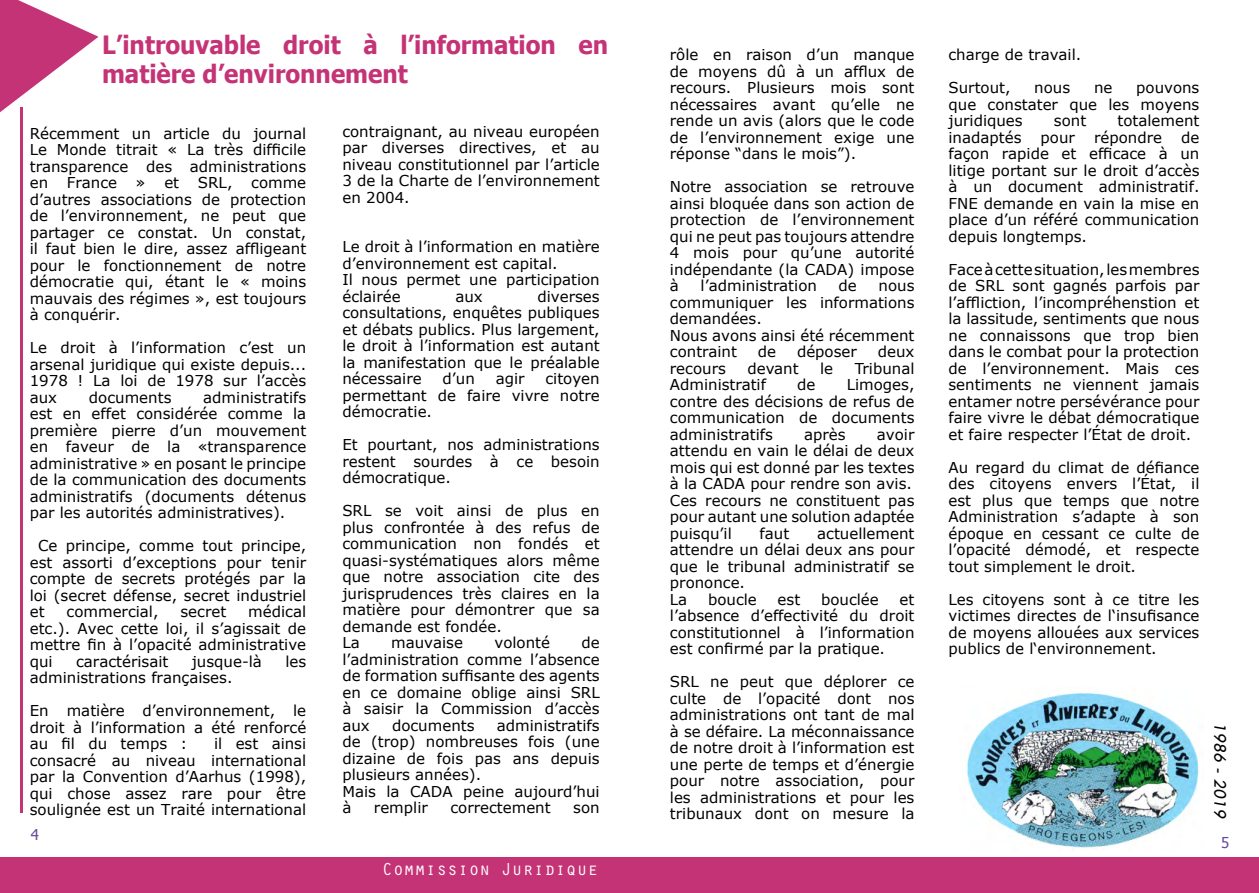
<style>
.page{position:relative;width:1259px;height:893px;background:#fff}
.page>*{position:absolute;margin:0;border:0;box-sizing:border-box;transform-origin:0 0}
.t1{font:700 25.2px/28.8px "Tahoma";color:#c53377;scale:.95 1}
.t2{font:18px "Orator Std";color:#fff}
.t3{font:italic 18px "Tw Cen";color:#000}
.t4{font:15px/16.5px "Verdana";color:#000;text-align:justify}
.t5{font:15px "Tahoma";color:#684a9e}
</style>
<div class="page">
<div style="left:0;top:858px;width:639px;height:35px;background:#c53377"></div>
<img style="left:965px;top:692px;width:234px;height:157px">
<div style="left:626px;top:858px;width:633px;height:35px;background:#c53377"></div>
<svg style="left:0;top:0;width:99px;height:112px"></svg>
<hr style="left:20px;top:107px;width:3px;height:705px;background:#c53377">
<h1 class="t1" style="left:102px;top:29px;width:534px">L’introuvable droit à l’information en matière d’environnement</h1>
<p class="t4" style="left:30px;top:125px;width:278px">Récemment un article du journal Le Monde titrait « La très difficile transparence des administrations en France » et SRL, comme d’autres associations de protection de l’environnement, ne peut que partager ce constat. Un constat, il faut bien le dire, assez affligeant pour le fonctionnement de notre démocratie qui, étant le « moins mauvais des régimes », est toujours à conquérir.</p>
<p class="t4" style="left:30px;top:339px;width:278px">Le droit à l’information c’est un arsenal juridique qui existe depuis...<br>1978 ! La loi de 1978 sur l’accès aux</p>
<p class="t4" style="left:30px;top:389px;width:278px;text-indent:173px">administratifs est en effet considérée comme la première pierre d’un mouvement en faveur de la «transparence administrative » en posant le principe de la communication des documents administratifs (documents détenus par les autorités administratives).</p>
<p class="t4" style="left:30px;top:537px;width:278px;text-indent:8px">Ce principe, comme tout principe, est assorti d’exceptions pour tenir compte de secrets protégés par la loi (secret défense, secret industriel et</p>
<p class="t4" style="left:89px;top:389px;width:84px">documents</p>
<p class="t4" style="left:30px;top:603px;width:278px;text-indent:218px">médical etc.). Avec cette loi, il s’agissait de mettre fin à l’opacité administrative qui</p>
<p class="t4" style="left:67px;top:603px;width:93px">commercial,</p>
<p class="t4" style="left:180px;top:603px;width:47px">secret</p>
<p class="t4" style="left:76px;top:653px;width:94px">caractérisait</p>
<p class="t4" style="left:192px;top:653px;width:72px">jusque-là</p>
<p class="t4" style="left:285px;top:653px;width:22px">les</p>
<p class="t4" style="left:30px;top:669px;width:204px">administrations françaises.</p>
<p class="t4" style="left:30px;top:702px;width:278px">En matière d’environnement, le droit à l’information a été renforcé au fil du temps :</p>
<p class="t4" style="left:30px;top:735px;width:278px;text-indent:184px">il est ainsi consacré au niveau international par la Convention d’Aarhus (1998), qui chose assez rare pour être soulignée est un Traité international</p>
<p class="t5" style="left:31px;top:824px;width:10px">4</p>
<p class="t4" style="left:342px;top:123px;width:259px">contraignant, au niveau européen par diverses directives, et au niveau constitutionnel par l’article 3 de la Charte de l’environnement en 2004.</p>
<p class="t4" style="left:342px;top:239px;width:259px;text-align:left">Le droit à l’information en matière d’environnement est capital.<br>Il nous permet une participation éclairée</p>
<p class="t4" style="left:342px;top:288px;width:259px;text-indent:195px">diverses consultations, enquêtes publiques et débats publics. Plus largement, le droit à l’information est autant la manifestation que le préalable nécessaire</p>
<p class="t4" style="left:455px;top:288px;width:29px">aux</p>
<p class="t4" style="left:442px;top:371px;width:34px">d’un</p>
<p class="t4" style="left:496px;top:371px;width:30px">agir</p>
<p class="t4" style="left:342px;top:371px;width:259px;text-indent:203px">citoyen permettant de faire vivre notre démocratie.</p>
<p class="t4" style="left:342px;top:437px;width:259px">Et pourtant, nos administrations restent sourdes à ce besoin démocratique.</p>
<p class="t4" style="left:342px;top:503px;width:259px;text-align:left">SRL se voit ainsi de plus en plus confrontée à des refus de communication non fondés et quasi-systématiques alors même que notre association cite des jurisprudences très claires en la matière pour démontrer que sa demande est fondée.<br>La</p>
<p class="t4" style="left:391px;top:635px;width:73px">mauvaise</p>
<p class="t4" style="left:494px;top:635px;width:57px">volonté</p>
<p class="t4" style="left:342px;top:635px;width:259px;text-indent:239px">de l’administration comme l’absence de formation suffisante des agents en ce domaine oblige ainsi SRL à saisir la Commission d’accès aux</p>
<p class="t4" style="left:342px;top:717px;width:259px;text-align:left;text-indent:154px">administratifs de (trop) nombreuses fois (une dizaine de fois pas ans depuis plusieurs années).<br>Mais la CADA peine aujourd’hui à</p>
<p class="t4" style="left:392px;top:717px;width:84px">documents</p>
<p class="t4" style="left:374px;top:800px;width:55px">remplir</p>
<p class="t4" style="left:450px;top:800px;width:102px">correctement</p>
<p class="t4" style="left:573px;top:800px;width:28px">son</p>
<p class="t2" style="left:382px;top:856px;width:218px">Commission Juridique</p>
<p class="t4" style="left:670px;top:47px;width:246px">rôle en raison d’un manque de moyens dû à un afflux de recours. Plusieurs mois sont nécessaires avant qu’elle ne rende un avis (alors que le code de l’environnement exige une réponse “dans le mois”).</p>
<p class="t4" style="left:670px;top:179px;width:246px">Notre association se retrouve ainsi bloquée dans son action de protection de l’environnement qui ne peut pas toujours attendre 4 mois pour qu’une autorité indépendante (la CADA) impose à</p>
<p class="t4" style="left:700px;top:278px;width:118px">l’administration</p>
<p class="t4" style="left:838px;top:278px;width:20px">de</p>
<p class="t4" style="left:670px;top:278px;width:246px;text-align:left;text-indent:209px">nous communiquer les informations demandées.<br>Nous avons ainsi été récemment contraint</p>
<p class="t4" style="left:758px;top:344px;width:20px">de</p>
<p class="t4" style="left:797px;top:344px;width:61px">déposer</p>
<p class="t4" style="left:878px;top:344px;width:38px">deux</p>
<p class="t4" style="left:670px;top:360px;width:57px">recours</p>
<p class="t4" style="left:747px;top:360px;width:53px">devant</p>
<p class="t4" style="left:820px;top:360px;width:15px">le</p>
<p class="t4" style="left:854px;top:360px;width:61px">Tribunal</p>
<p class="t4" style="left:670px;top:377px;width:98px">Administratif</p>
<p class="t4" style="left:797px;top:377px;width:20px">de</p>
<p class="t4" style="left:670px;top:377px;width:246px;text-indent:177px">Limoges, contre des décisions de refus de communication de documents administratifs</p>
<p class="t4" style="left:804px;top:426px;width:43px">après</p>
<p class="t4" style="left:670px;top:426px;width:246px;text-align:left;text-indent:207px">avoir attendu en vain le délai de deux mois qui est donné par les textes à la CADA pour rendre son avis.<br>Ces recours ne constituent pas pour autant une solution adaptée puisqu’il</p>
<p class="t4" style="left:759px;top:525px;width:31px">faut</p>
<p class="t4" style="left:670px;top:525px;width:246px;text-align:left;text-indent:147px">actuellement attendre un délai deux ans pour que le tribunal administratif se prononce.<br>La</p>
<p class="t4" style="left:708px;top:591px;width:50px">boucle</p>
<p class="t4" style="left:777px;top:591px;width:24px">est</p>
<p class="t4" style="left:821px;top:591px;width:59px">bouclée</p>
<p class="t4" style="left:670px;top:591px;width:246px;text-indent:230px">et l’absence d’effectivité du droit constitutionnel à l’information est confirmé par la pratique.</p>
<p class="t4" style="left:670px;top:674px;width:246px">SRL ne peut que déplorer ce culte de l’opacité dont nos administrations ont tant de mal à se défaire. La méconnaissance de notre droit à l’information est une perte de temps et d’énergie pour notre association, pour les administrations et pour les tribunaux dont on mesure la</p>
<p class="t4" style="left:948px;top:47px;width:134px">charge de travail.</p>
<p class="t4" style="left:948px;top:80px;width:64px">Surtout,</p>
<p class="t4" style="left:1034px;top:80px;width:37px">nous</p>
<p class="t4" style="left:1094px;top:80px;width:20px">ne</p>
<p class="t4" style="left:948px;top:80px;width:252px;text-indent:188px">pouvons que constater que les moyens juridiques</p>
<p class="t4" style="left:1054px;top:113px;width:34px">sont</p>
<p class="t4" style="left:1117px;top:113px;width:83px">totalement</p>
<p class="t4" style="left:948px;top:129px;width:74px">inadaptés</p>
<p class="t4" style="left:1040px;top:129px;width:36px">pour</p>
<p class="t4" style="left:1094px;top:129px;width:69px">répondre</p>
<p class="t4" style="left:948px;top:129px;width:252px;text-indent:233px">de façon rapide et efficace à un litige portant sur le droit d’accès à un document administratif.<br>FNE demande en vain la mise en place d’un référé communication depuis longtemps.</p>
<p class="t4" style="left:948px;top:261px;width:252px">Face à cette situation, les membres de SRL sont gagnés parfois par l’affliction, l’incompréhenstion et la lassitude, sentiments que nous ne connaissons que trop bien dans le combat pour la protection de l’environnement. Mais ces sentiments ne viennent jamais entamer notre persévérance pour faire vivre le débat démocratique et faire respecter l’État de droit.</p>
<p class="t4" style="left:948px;top:459px;width:252px">Au regard du climat de défiance des citoyens envers l’État, il est plus que temps que notre Administration s’adapte à son époque en cessant ce culte de l’opacité démodé, et respecte tout simplement le droit.</p>
<p class="t4" style="left:948px;top:591px;width:252px">Les citoyens sont à ce titre les victimes directes de l‘insufisance de moyens allouées aux services publics de l‘environnement.</p>
<p class="t3" style="left:1231px;top:722px;width:101px;rotate:90deg">1986 - 2019</p>
<p class="t5" style="left:1221px;top:833px;width:10px">5</p>
</div>
